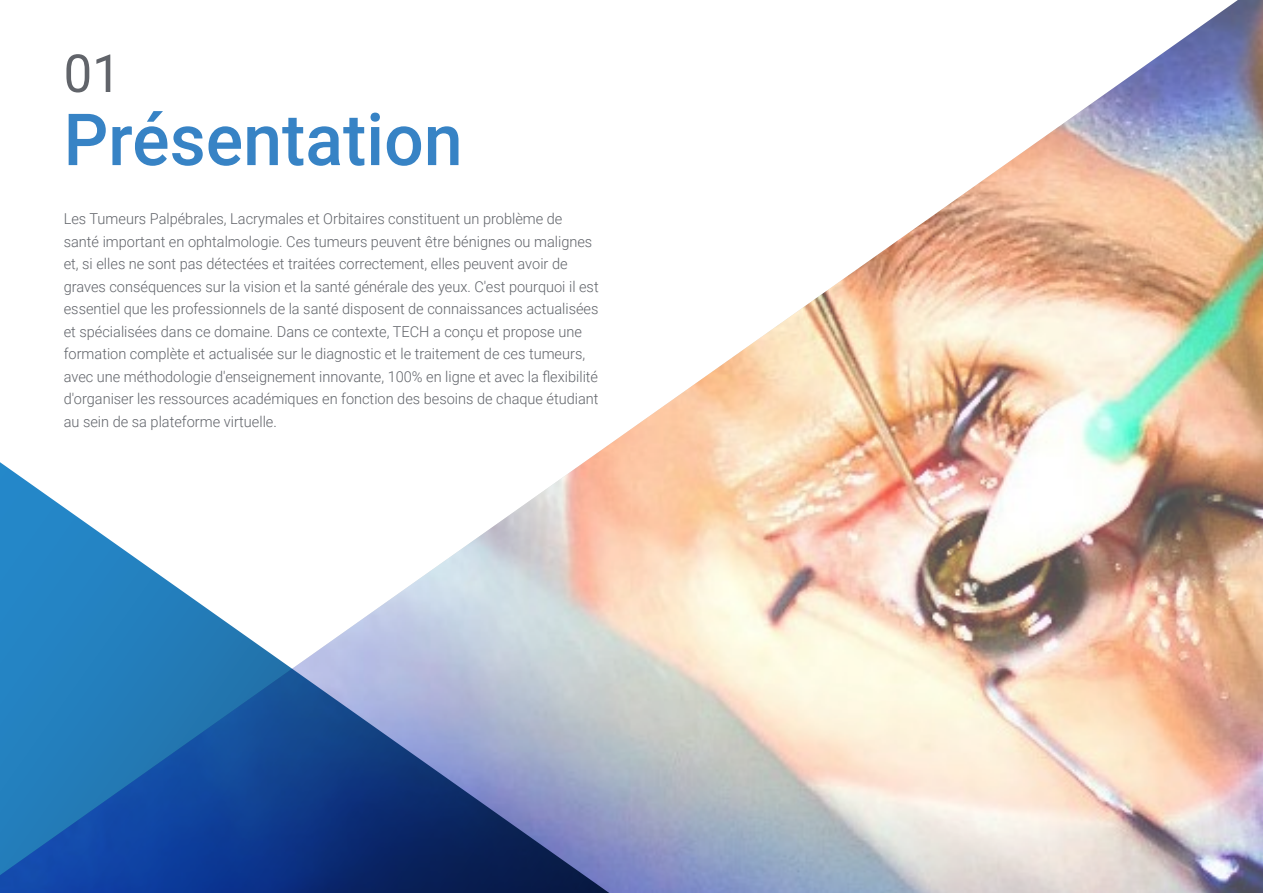
<style>
.page{position:relative;width:1263px;height:893px;background:#fff}
.page>*{position:absolute;margin:0;border:0;box-sizing:border-box;transform-origin:0 0}
.t1{font:500 72px "Roboto";color:#3783c5}
.t2{font:52.5px "Roboto";color:#61646a}
.t3{font:300 15px/22.5px "Roboto";color:#61646a}
</style>
<div class="page">
<img style="left:606px;top:0;width:657px;height:893px">
<svg style="left:0;top:447px;width:640px;height:446px"></svg>
<h2 class="t2" style="left:64px;top:37px;width:59px">01</h2>
<h1 class="t1" style="left:64px;top:89px;width:401px">Présentation</h1>
<p class="t3" style="left:64px;top:207px;width:536px">Les Tumeurs Palpébrales, Lacrymales et Orbitaires constituent un problème de santé important en ophtalmologie. Ces tumeurs peuvent être bénignes ou malignes et, si elles ne sont pas détectées et traitées correctement, elles peuvent avoir de graves conséquences sur la vision et la santé générale des yeux. C'est pourquoi il est essentiel que les professionnels de la santé disposent de connaissances actualisées et spécialisées dans ce domaine. Dans ce contexte, TECH a conçu et propose une formation complète et actualisée sur le diagnostic et le traitement de ces tumeurs, avec une méthodologie d'enseignement innovante, 100% en ligne et avec la flexibilité d'organiser les ressources académiques en fonction des besoins de chaque étudiant au sein de sa plateforme virtuelle.</p>
</div>
